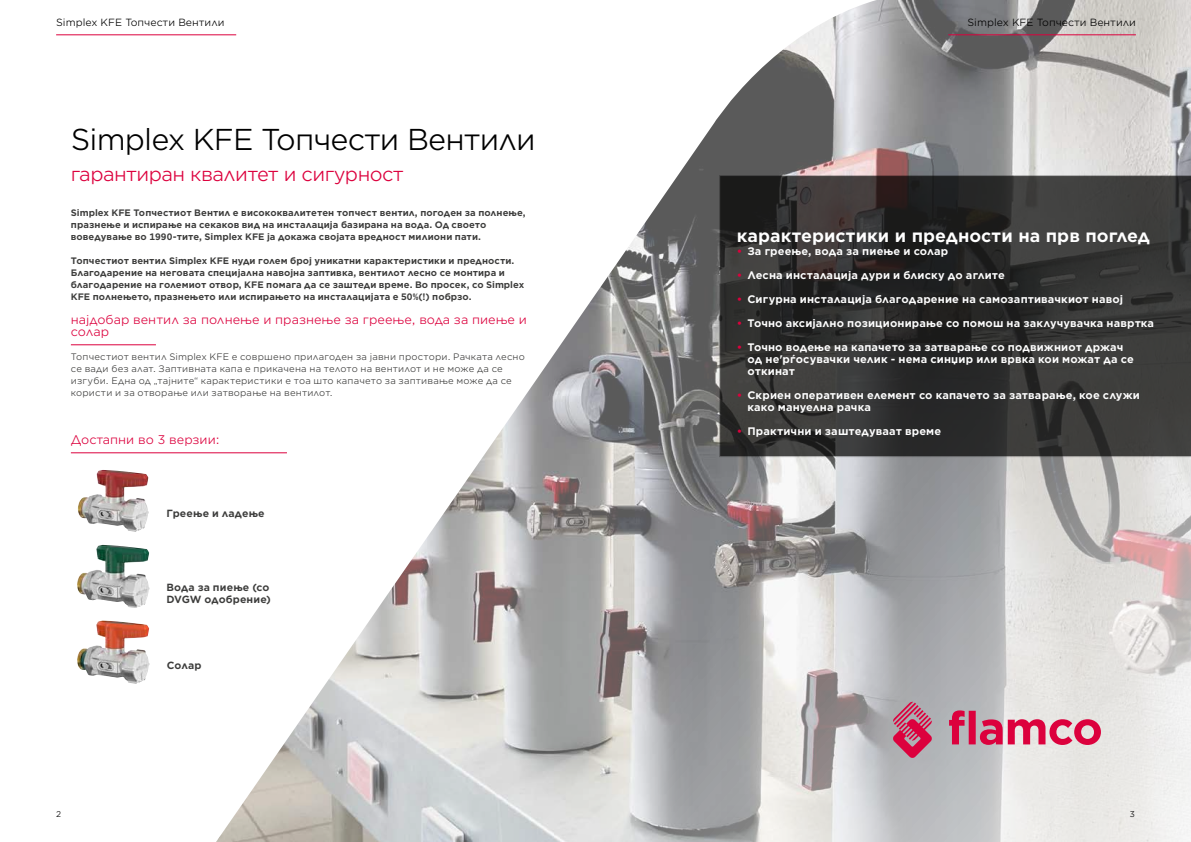
<style>
.page{position:relative;width:1191px;height:842px;background:#fff}
.page>*{position:absolute;margin:0;border:0;box-sizing:border-box;transform-origin:0 0}
.t1{font:29px "Gotham Office";letter-spacing:-.03em;color:#000}
.t2{font:19px "Gotham Office";letter-spacing:-.03em;color:#dc013d}
.t3{font:700 17px "Gotham Office";color:#fff}
.t4{font:12px/12px "Gotham Office";color:#dc013d}
.t5{font:700 10.5px/12px "Gotham Office";letter-spacing:.01em;color:#fff}
.t6{font:10px "Gotham Office";color:#000}
.t7{font:700 10px/12px "Gotham Office";letter-spacing:.01em;color:#3c3c3b}
.t8{font:700 9px/12px "Gotham Office";letter-spacing:.005em;color:#3c3c3b}
.t9{font:9px/12px "Gotham Office";letter-spacing:.02em;color:#3c3c3b}
.t10{font:8px "Gotham Office";color:#000}
.s1{color:#dc013d}
</style>
<div class="page">
<img style="left:216px;top:0;width:975px;height:842px">
<svg style="left:719px;top:175px;width:472px;height:282px"></svg>
<hr style="left:71px;top:345px;width:85px;height:1px;background:#dc013d">
<img style="left:77px;top:545px;width:73px;height:63px">
<img style="left:78px;top:470px;width:71px;height:62px">
<img style="left:77px;top:620px;width:73px;height:64px">
<hr style="left:71px;top:453px;width:216px;height:1px;background:#dc013d">
<hr style="left:56px;top:35px;width:180px;height:1px;background:#dc013d">
<hr style="left:948px;top:35px;width:188px;height:1px;background:#dc013d">
<svg style="left:949px;top:710px;width:152px;height:35px"></svg>
<svg style="left:892px;top:702px;width:40px;height:56px"></svg>
<p class="t6" style="left:56px;top:16px;width:170px">Simplex KFE Tопчести Вентили</p>
<p class="t6" style="left:967px;top:16px;width:170px">Simplex KFE Tопчести Вентили</p>
<h1 class="t1" style="left:71px;top:120px;width:466px">Simplex KFE Tопчести Вентили</h1>
<h2 class="t2" style="left:71px;top:161px;width:334px">гарантиран квалитет и сигурност</h2>
<p class="t8" style="left:71px;top:207px;width:456px">Simplex KFE Топчестиот Вентил е висококвалитетен топчест вентил, погоден за полнење, празнење и испирање на секаков вид на инсталација базирана на вода. Од своето воведување во 1990-тите, Simplex KFE ја докажа својата вредност милиони пати.</p>
<p class="t8" style="left:71px;top:255px;width:455px">Топчестиот вентил Simplex KFE нуди голем број уникатни карактеристики и предности.<br>Благодарение на неговата специјална навојна заптивка, вентилот лесно се монтира и благодарение на големиот отвор, KFE помага да се заштеди време. Во просек, со Simplex KFE полнењето, празнењето или испирањето на инсталацијата е 50%(!) побрзо.</p>
<h3 class="t4" style="left:71px;top:313px;width:457px">најдобар вентил за полнење и празнење за греење, вода за пиење и солар</h3>
<p class="t9" style="left:71px;top:350px;width:455px">Топчестиот вентил Simplex KFE е совршено прилагоден за јавни простори. Рачката лесно се вади без алат. Заптивната капа е прикачена на телото на вентилот и не може да се изгуби. Една од „тајните“ карактеристики е тоа што капачето за заптивање може да се користи и за отворање или затворање на вентилот.</p>
<h3 class="t4" style="left:71px;top:433px;width:150px">Достапни во 3 верзии:</h3>
<p class="t7" style="left:166px;top:507px;width:100px">Греење и ладење</p>
<p class="t7" style="left:166px;top:581px;width:106px">Вода за пиење (со<br>DVGW одобрение)</p>
<p class="t7" style="left:167px;top:659px;width:36px">Солар</p>
<h3 class="t3" style="left:737px;top:224px;width:414px">карактеристики и предности на прв поглед</h3>
<p class="t5" style="left:737px;top:245px;width:213px"><span class="s1">•</span> За греење, вода за пиење и солар</p>
<p class="t5" style="left:737px;top:269px;width:269px"><span class="s1">•</span> Лесна инсталација дури и блиску до аглите</p>
<p class="t5" style="left:737px;top:293px;width:388px"><span class="s1">•</span> Сигурна инсталација благодарение на самозаптивачкиот навој</p>
<p class="t5" style="left:737px;top:317px;width:419px"><span class="s1">•</span> Точно аксијално позиционирање со помош на заклучувачка навртка</p>
<p class="t5" style="left:747px;top:341px;width:388px;text-indent:-11px"><span class="s1">•</span> Точно водење на капачето за затварање со подвижниот држач од не'рѓосувачки челик - нема синџир или врвка кои можат да се откинат</p>
<p class="t5" style="left:747px;top:389px;width:394px;text-indent:-11px"><span class="s1">•</span> Скриен оперативен елемент со капачето за затварање, кое служи како мануелна рачка</p>
<p class="t5" style="left:737px;top:425px;width:206px"><span class="s1">•</span> Практични и заштедуваат време</p>
<p class="t10" style="left:56px;top:809px;width:7px">2</p>
<p class="t10" style="left:1129px;top:809px;width:7px">3</p>
</div>
